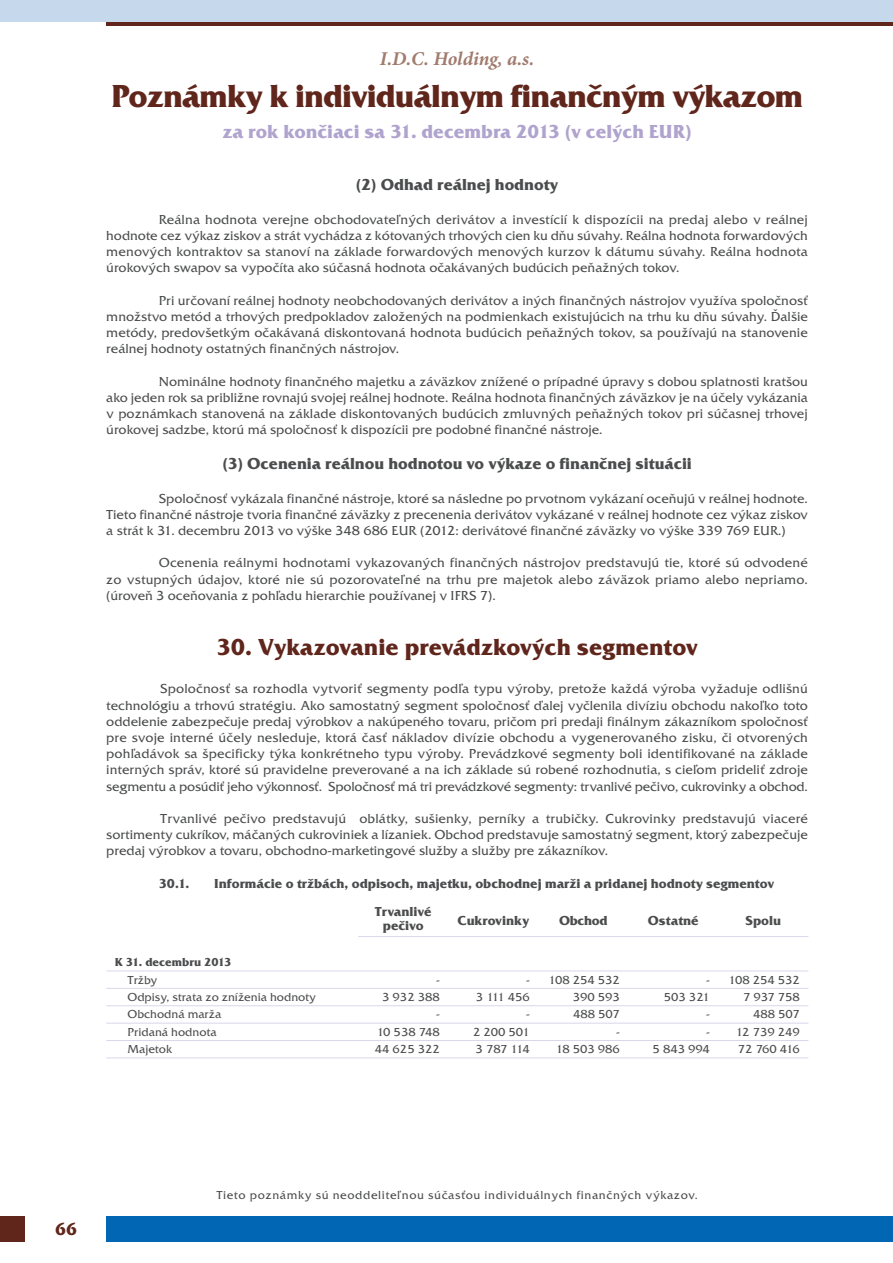
<style>
.page{position:relative;width:893px;height:1263px;background:#fff}
.page>*{position:absolute;margin:0;border:0;box-sizing:border-box;transform-origin:0 0}
.t1{font:700 33px "Friz Quadrata Itc TCE";letter-spacing:-.025em;color:#60251b}
.t2{font:700 24px "Friz Quadrata Itc TCE";color:#60251b}
.t3{font:700 19.5px "Friz Quadrata Itc TCE";color:#b0a4ce}
.t4{font:italic 700 19.5px "Minion Pro";letter-spacing:-.005em;color:#a17b6e}
.t5{font:700 18px "Friz Quadrata Itc TCE";color:#60251b}
.t6{font:700 16.5px "Friz Quadrata Itc TCE";color:#4b4c4d}
.t7{font:13.5px/16.2px "Friz Quadrata Itc TCE";color:#4b4c4d;text-align:justify}
.t8{font:700 13.5px/27.6px "Friz Quadrata Itc TCE";color:#4b4c4d}
.t9{font:12px "Friz Quadrata Itc TCE";color:#4b4c4d}
.t10{font:12px "Friz Quadrata Itc TCE";letter-spacing:.05em;color:#4b4c4d}
.t11{font:700 12px "Friz Quadrata Itc TCE";color:#4b4c4d}
</style>
<div class="page">
<div style="left:0;top:1216px;width:160px;height:26px;background:#60251b"></div>
<div style="left:26px;top:1210px;width:177px;height:53px;background:#fff"></div>
<div style="left:106px;top:1216px;width:787px;height:26px;background:#0166b3"></div>
<div style="left:106px;top:0;width:787px;height:26px;background:linear-gradient(to right,#60251b,#60251b)"></div>
<div style="left:0;top:0;width:893px;height:21px;background:#c6d8eb"></div>
<hr style="left:358px;top:936px;width:450px;height:1px;background:#dbd6ea">
<hr style="left:106px;top:971px;width:702px;height:1px;background:#dbd6ea">
<hr style="left:106px;top:988px;width:702px;height:1px;background:#dbd6ea">
<hr style="left:106px;top:1005px;width:702px;height:1px;background:#dbd6ea">
<hr style="left:106px;top:1023px;width:702px;height:1px;background:#dbd6ea">
<hr style="left:106px;top:1040px;width:702px;height:1px;background:#dbd6ea">
<hr style="left:106px;top:1058px;width:702px;height:1px;background:#dbd6ea">
<h3 class="t4" style="left:380px;top:51px;width:156px">I.D.C. Holding, a.s.</h3>
<h1 class="t1" style="left:111px;top:76px;width:693px">Poznámky k individuálnym finančným výkazom</h1>
<h3 class="t3" style="left:223px;top:120px;width:471px">za rok končiaci sa 31. decembra 2013 (v celých EUR)</h3>
<p class="t6" style="left:356px;top:174px;width:204px">(2) Odhad reálnej hodnoty</p>
<p class="t7" style="left:106px;top:211px;width:703px;text-indent:52px">Reálna hodnota verejne obchodovateľných derivátov a investícií k dispozícii na predaj alebo v reálnej hodnote cez výkaz ziskov a strát vychádza z kótovaných trhových cien ku dňu súvahy. Reálna hodnota forwardových menových kontraktov sa stanoví na základe forwardových menových kurzov k dátumu súvahy. Reálna hodnota úrokových swapov sa vypočíta ako súčasná hodnota očakávaných budúcich peňažných tokov.</p>
<p class="t7" style="left:106px;top:292px;width:703px;text-indent:53px">Pri určovaní reálnej hodnoty neobchodovaných derivátov a iných finančných nástrojov využíva spoločnosť množstvo metód a trhových predpokladov založených na podmienkach existujúcich na trhu ku dňu súvahy. Ďalšie metódy, predovšetkým očakávaná diskontovaná hodnota budúcich peňažných tokov, sa používajú na stanovenie reálnej hodnoty ostatných finančných nástrojov.</p>
<p class="t7" style="left:106px;top:373px;width:703px;text-indent:53px">Nominálne hodnoty finančného majetku a záväzkov znížené o prípadné úpravy s dobou splatnosti kratšou ako jeden rok sa približne rovnajú svojej reálnej hodnote. Reálna hodnota finančných záväzkov je na účely vykázania v poznámkach stanovená na základe diskontovaných budúcich zmluvných peňažných tokov pri súčasnej trhovej úrokovej sadzbe, ktorú má spoločnosť k dispozícii pre podobné finančné nástroje.</p>
<p class="t6" style="left:222px;top:453px;width:471px">(3) Ocenenia reálnou hodnotou vo výkaze o finančnej situácii</p>
<p class="t7" style="left:106px;top:490px;width:703px;text-indent:53px">Spoločnosť vykázala finančné nástroje, ktoré sa následne po prvotnom vykázaní oceňujú v reálnej hodnote.<br>Tieto finančné nástroje tvoria finančné záväzky z precenenia derivátov vykázané v reálnej hodnote cez výkaz ziskov a strát k 31. decembru 2013 vo výške 348 686 EUR (2012: derivátové finančné záväzky vo výške 339 769 EUR.)</p>
<p class="t7" style="left:106px;top:555px;width:703px;text-indent:52px">Ocenenia reálnymi hodnotami vykazovaných finančných nástrojov predstavujú tie, ktoré sú odvodené zo vstupných údajov, ktoré nie sú pozorovateľné na trhu pre majetok alebo záväzok priamo alebo nepriamo. (úroveň 3 oceňovania z pohľadu hierarchie používanej v IFRS 7).</p>
<h2 class="t2" style="left:216px;top:633px;width:483px">30. Vykazovanie prevádzkových segmentov</h2>
<p class="t7" style="left:106px;top:681px;width:703px;text-indent:54px">Spoločnosť sa rozhodla vytvoriť segmenty podľa typu výroby, pretože každá výroba vyžaduje odlišnú technológiu a trhovú stratégiu. Ako samostatný segment spoločnosť ďalej vyčlenila divíziu obchodu nakoľko toto oddelenie zabezpečuje predaj výrobkov a nakúpeného tovaru, pričom pri predaji finálnym zákazníkom spoločnosť pre svoje interné účely nesleduje, ktorá časť nákladov divízie obchodu a vygenerovaného zisku, či otvorených pohľadávok sa špecificky týka konkrétneho typu výroby. Prevádzkové segmenty boli identifikované na základe interných správ, ktoré sú pravidelne preverované a na ich základe sú robené rozhodnutia, s cieľom prideliť zdroje segmentu a posúdiť jeho výkonnosť. Spoločnosť má tri prevádzkové segmenty: trvanlivé pečivo, cukrovinky a obchod.</p>
<p class="t7" style="left:106px;top:810px;width:703px;text-indent:54px">Trvanlivé pečivo predstavujú oblátky, sušienky, perníky a trubičky. Cukrovinky predstavujú viaceré sortimenty cukríkov, máčaných cukroviniek a lízaniek. Obchod predstavuje samostatný segment, ktorý zabezpečuje predaj výrobkov a tovaru, obchodno-marketingové služby a služby pre zákazníkov.</p>
<p class="t8" style="left:159px;top:869px;width:32px">30.1.</p>
<p class="t8" style="left:375px;top:869px;width:401px;text-indent:-161px">Informácie o tržbách, odpisoch, majetku, obchodnej marži a pridanej hodnoty segmentov<br>Trvanlivé</p>
<p class="t8" style="left:383px;top:912px;width:42px">pečivo</p>
<p class="t8" style="left:457px;top:906px;width:73px">Cukrovinky</p>
<p class="t8" style="left:559px;top:906px;width:50px">Obchod</p>
<p class="t8" style="left:648px;top:906px;width:52px">Ostatné</p>
<p class="t8" style="left:746px;top:906px;width:37px">Spolu</p>
<p class="t11" style="left:115px;top:955px;width:118px">K 31. decembru 2013</p>
<p class="t9" style="left:128px;top:972px;width:31px">Tržby</p>
<p class="t9" style="left:436px;top:972px;width:5px">-</p>
<p class="t9" style="left:526px;top:972px;width:95px">- 108 254 532</p>
<p class="t9" style="left:706px;top:972px;width:95px">- 108 254 532</p>
<p class="t9" style="left:128px;top:990px;width:190px">Odpisy, strata zo zníženia hodnoty</p>
<p class="t9" style="left:382px;top:990px;width:59px">3 932 388</p>
<p class="t9" style="left:476px;top:990px;width:55px">3 111 456</p>
<p class="t9" style="left:573px;top:990px;width:49px">390 593</p>
<p class="t9" style="left:664px;top:990px;width:47px">503 321</p>
<p class="t9" style="left:743px;top:990px;width:58px">7 937 758</p>
<p class="t9" style="left:128px;top:1007px;width:95px">Obchodná marža</p>
<p class="t9" style="left:436px;top:1007px;width:5px">-</p>
<p class="t9" style="left:526px;top:1007px;width:5px">-</p>
<p class="t9" style="left:573px;top:1007px;width:48px">488 507</p>
<p class="t9" style="left:706px;top:1007px;width:5px">-</p>
<p class="t9" style="left:753px;top:1007px;width:48px">488 507</p>
<p class="t9" style="left:128px;top:1025px;width:91px">Pridaná hodnota</p>
<p class="t9" style="left:377px;top:1025px;width:64px">10 538 748</p>
<p class="t9" style="left:473px;top:1025px;width:58px">2 200 501</p>
<p class="t9" style="left:616px;top:1025px;width:5px">-</p>
<p class="t9" style="left:706px;top:1025px;width:95px">- 12 739 249</p>
<p class="t9" style="left:128px;top:1042px;width:46px">Majetok</p>
<p class="t9" style="left:375px;top:1042px;width:66px">44 625 322</p>
<p class="t9" style="left:476px;top:1042px;width:56px">3 787 114</p>
<p class="t9" style="left:556px;top:1042px;width:65px">18 503 986</p>
<p class="t9" style="left:653px;top:1042px;width:59px">5 843 994</p>
<p class="t9" style="left:738px;top:1042px;width:63px">72 760 416</p>
<h3 class="t5" style="left:55px;top:1218px;width:23px">66</h3>
<p class="t10" style="left:216px;top:1187px;width:483px">Tieto poznámky sú neoddeliteľnou súčasťou individuálnych finančných výkazov.</p>
</div>
